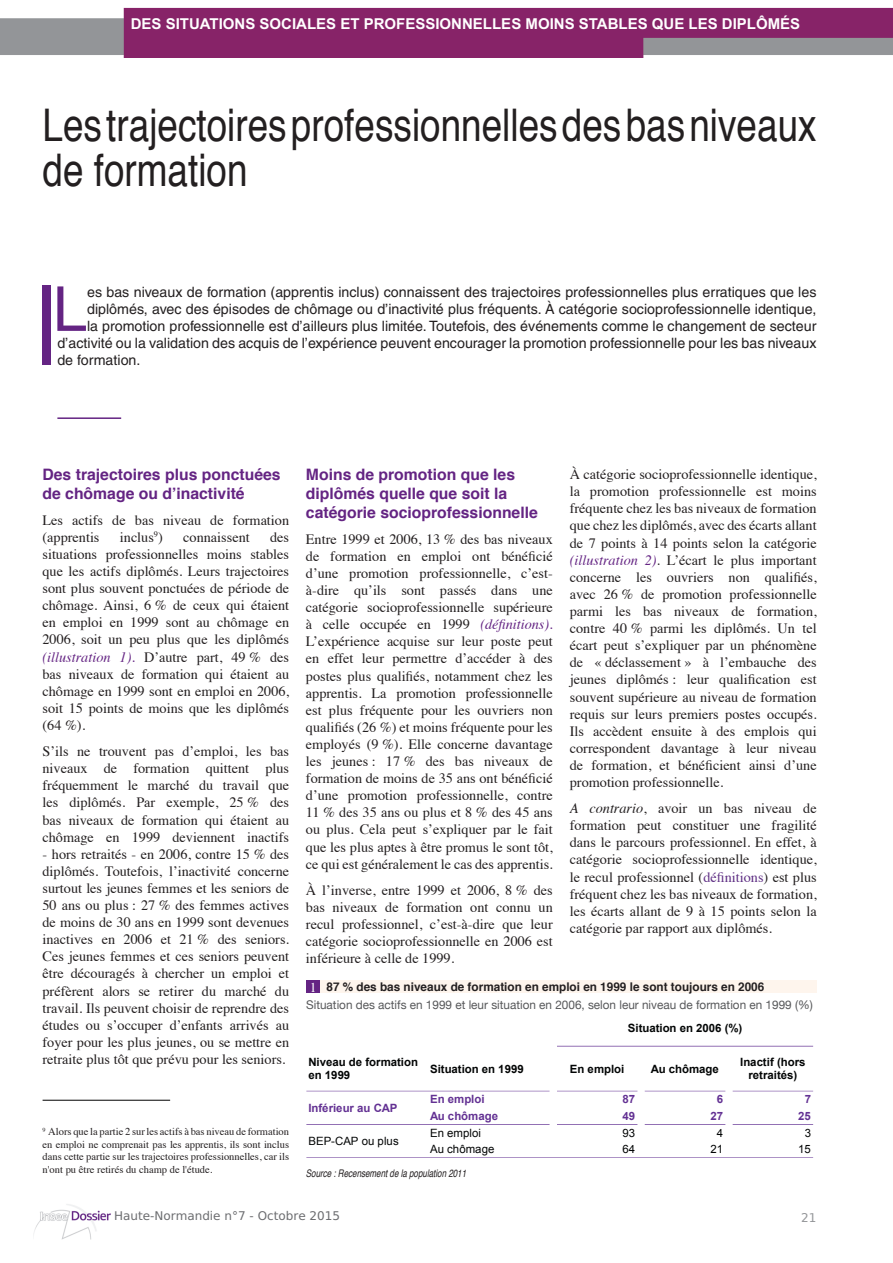
<style>
.page{position:relative;width:893px;height:1263px;background:#fff}
.page>*{position:absolute;margin:0;border:0;box-sizing:border-box;transform-origin:0 0}
.t1{font:61.95px "Helvetica";color:#642483}
.t2{font:condensed 45px/45px "Helvetica";color:#231f20}
.t3{font:700 15.75px/18.9px "Helvetica";color:#642483}
.t4{font:700 15px "Arial";color:#fff}
.t5{font:14.25px/17.1px "Times";color:#231f20;text-align:justify}
.t6{font:14.25px "Helvetica";color:#231f20}
.t7{font:12px "Helvetica Neue";color:#57585a}
.t8{font:700 12px "Helvetica";color:#231f20}
.t9{font:12px "DejaVu Sans";color:#6c6d70}
.t10{font:12px "DejaVu Sans";color:#939598}
.t11{font:700 11.4px/13.2px "Arial";color:#030505}
.t12{font:700 11.4px "Arial";color:#633193}
.t13{font:11.4px "Arial";letter-spacing:.005em;color:#030505}
.t14{font:10.5px/12.6px "Times";color:#231f20;text-align:justify}
.t15{font:italic condensed 10.5px "Helvetica";color:#231f20;scale:.93 1}
.s1{font-style:italic;color:#642483}
.s2{font-style:italic}
.s3{color:#5f2f84}
.s4{font-family:"Times";font-weight:400;font-size:13.5px;color:#fff}
</style>
<div class="page">
<img style="left:0;top:7px;width:893px;height:51px">
<img style="left:33px;top:1204px;width:78px;height:36px">
<div style="left:43px;top:286px;width:8px;height:79px;background:#642483"></div>
<hr style="left:57px;top:417px;width:64px;height:2px;background:#642483">
<div style="left:306px;top:980px;width:510px;height:13px;background:#fef5ed"></div>
<div style="left:306px;top:980px;width:14px;height:13px;background:#642483"></div>
<svg style="left:557px;top:1046px;width:256px;height:1px"></svg>
<svg style="left:306px;top:1091px;width:244px;height:1px"></svg>
<svg style="left:557px;top:1091px;width:80px;height:1px"></svg>
<svg style="left:645px;top:1091px;width:80px;height:1px"></svg>
<svg style="left:733px;top:1091px;width:80px;height:1px"></svg>
<svg style="left:306px;top:1124px;width:244px;height:1px"></svg>
<svg style="left:557px;top:1124px;width:80px;height:1px"></svg>
<svg style="left:645px;top:1124px;width:80px;height:1px"></svg>
<svg style="left:733px;top:1124px;width:80px;height:1px"></svg>
<svg style="left:306px;top:1157px;width:507px;height:1px"></svg>
<hr style="left:43px;top:1100px;width:127px;height:1px;background:#000">
<p class="t4" style="left:131px;top:14px;width:671px">DES SITUATIONS SOCIALES ET PROFESSIONNELLES MOINS STABLES QUE LES DIPLÔMÉS</p>
<p class="t4" style="left:143px;top:14px;width:671px">DE SITUATION SOCIALES ET PROFESSIONNELLES MOIN STABLES QUE LES DIPLÔMÉS</p>
<h2 class="t2" style="left:43px;top:102px;width:776px">Les trajectoires professionnelles des bas niveaux de formation</h2>
<h1 class="t1" style="left:53px;top:273px;width:36px">L</h1>
<p class="t6" style="left:87px;top:283px;width:731px">es bas niveaux de formation (apprentis inclus) connaissent des trajectoires professionnelles plus erratiques que les</p>
<p class="t6" style="left:87px;top:300px;width:731px">diplômés, avec des épisodes de chômage ou d’inactivité plus fréquents. À catégorie socioprofessionnelle identique,</p>
<p class="t6" style="left:87px;top:318px;width:731px">la promotion professionnelle est d’ailleurs plus limitée. Toutefois, des événements comme le changement de secteur</p>
<p class="t6" style="left:57px;top:335px;width:760px">d’activité ou la validation des acquis de l’expérience peuvent encourager la promotion professionnelle pour les bas niveaux</p>
<p class="t6" style="left:57px;top:352px;width:85px">de formation.</p>
<p class="t3" style="left:43px;top:465px;width:240px">Des trajectoires plus ponctuées de chômage ou d’inactivité</p>
<p class="t5" style="left:43px;top:510px;width:248px">Les actifs de bas niveau de formation (apprentis</p>
<p class="t5" style="left:120px;top:527px;width:44px">inclus<sup>9</sup>)</p>
<p class="t5" style="left:183px;top:527px;width:68px">connaissent</p>
<p class="t5" style="left:43px;top:527px;width:248px;text-indent:228px">des situations professionnelles moins stables que les actifs diplômés. Leurs trajectoires sont plus souvent ponctuées de période de chômage. Ainsi, 6 % de ceux qui étaient en emploi en 1999 sont au chômage en 2006, soit un peu plus que les diplômés <span class="s1">(illustration 1).</span> D’autre part, 49 % des bas niveaux de formation qui étaient au chômage en 1999 sont en emploi en 2006, soit 15 points de moins que les diplômés (64 %).</p>
<p class="t5" style="left:43px;top:741px;width:248px">S’ils ne trouvent pas d’emploi, les bas niveaux de formation quittent plus fréquemment le marché du travail que les diplômés. Par exemple, 25 % des bas niveaux de formation qui étaient au chômage en 1999 deviennent inactifs</p>
<p class="t5" style="left:43px;top:844px;width:248px">- hors retraités - en 2006, contre 15 % des diplômés. Toutefois, l’inactivité concerne surtout les jeunes femmes et les seniors de 50 ans ou plus : 27 % des femmes actives de moins de 30 ans en 1999 sont devenues inactives en 2006 et 21 % des seniors.<br>Ces jeunes femmes et ces seniors peuvent être découragés à chercher un emploi et préfèrent alors se retirer du marché du travail. Ils peuvent choisir de reprendre des études ou s’occuper d’enfants arrivés au foyer pour les plus jeunes, ou se mettre en retraite plus tôt que prévu pour les seniors.</p>
<p class="t14" style="left:43px;top:1124px;width:248px"><sup>9</sup> Alors que la partie 2 sur les actifs à bas niveau de formation en emploi ne comprenait pas les apprentis, ils sont inclus dans cette partie sur les trajectoires professionnelles, car ils n'ont pu être retirés du champ de l'étude.</p>
<p class="t3" style="left:306px;top:465px;width:233px">Moins de promotion que les diplômés quelle que soit la catégorie socioprofessionnelle</p>
<p class="t5" style="left:306px;top:529px;width:248px">Entre 1999 et 2006, 13 % des bas niveaux de formation en emploi ont bénéficié d’une promotion professionnelle, c’est&shy;à-dire qu’ils sont passés dans une catégorie socioprofessionnelle supérieure à celle occupée en 1999 <span class="s1">(définitions).<br></span>L’expérience acquise sur leur poste peut en effet leur permettre d’accéder à des postes plus qualifiés, notamment chez les apprentis. La promotion professionnelle est plus fréquente pour les ouvriers non qualifiés (26 %) et moins fréquente pour les employés (9 %). Elle concerne davantage les jeunes : 17 % des bas niveaux de formation de moins de 35 ans ont bénéficié d’une promotion professionnelle, contre 11 % des 35 ans ou plus et 8 % des 45 ans ou plus. Cela peut s’expliquer par le fait que les plus aptes à être promus le sont tôt, ce qui est généralement le cas des apprentis.</p>
<p class="t5" style="left:306px;top:880px;width:248px">À l’inverse, entre 1999 et 2006, 8 % des bas niveaux de formation ont connu un recul professionnel, c’est-à-dire que leur catégorie socioprofessionnelle en 2006 est inférieure à celle de 1999.</p>
<p class="t5" style="left:570px;top:465px;width:248px">À catégorie socioprofessionnelle identique, la promotion professionnelle est moins fréquente chez les bas niveaux de formation que chez les diplômés, avec des écarts allant de 7 points à 14 points selon la catégorie <span class="s1">(illustration 2)</span>. L’écart le plus important concerne les ouvriers non qualifiés, avec 26 % de promotion professionnelle parmi les bas niveaux de formation, contre 40 % parmi les diplômés. Un tel écart peut s’expliquer par un phénomène de « déclassement » à l’embauche des jeunes diplômés : leur qualification est souvent supérieure au niveau de formation requis sur leurs premiers postes occupés.<br>Ils accèdent ensuite à des emplois qui correspondent davantage à leur niveau de formation, et bénéficient ainsi d’une promotion professionnelle.</p>
<p class="t5" style="left:570px;top:798px;width:248px"><span class="s2">A contrario</span>, avoir un bas niveau de formation peut constituer une fragilité dans le parcours professionnel. En effet, à catégorie socioprofessionnelle identique, le recul professionnel (<span class="s3">définitions</span>) est plus fréquent chez les bas niveaux de formation, les écarts allant de 9 à 15 points selon la catégorie par rapport aux diplômés.</p>
<p class="t8" style="left:310px;top:977px;width:456px"><span class="s4">1</span> 87 % des bas niveaux de formation en emploi en 1999 le sont toujours en 2006</p>
<p class="t11" style="left:628px;top:1022px;width:116px">Situation en 2006 (%)</p>
<p class="t11" style="left:430px;top:1063px;width:95px">Situation en 1999</p>
<p class="t11" style="left:570px;top:1063px;width:56px">En emploi</p>
<p class="t11" style="left:651px;top:1063px;width:69px">Au chômage</p>
<p class="t12" style="left:308px;top:1103px;width:90px">Inférieur au CAP</p>
<p class="t7" style="left:306px;top:997px;width:508px">Situation des actifs en 1999 et leur situation en 2006, selon leur niveau de formation en 1999 (%)</p>
<p class="t11" style="left:308px;top:1056px;width:111px">Niveau de formation en 1999</p>
<p class="t11" style="left:740px;top:1056px;width:67px;text-align:center">Inactif (hors retraités)</p>
<p class="t12" style="left:430px;top:1094px;width:56px">En emploi</p>
<p class="t12" style="left:623px;top:1094px;width:14px">87</p>
<p class="t12" style="left:717px;top:1094px;width:8px">6</p>
<p class="t12" style="left:805px;top:1094px;width:8px">7</p>
<p class="t12" style="left:430px;top:1111px;width:69px">Au chômage</p>
<p class="t12" style="left:623px;top:1111px;width:14px">49</p>
<p class="t12" style="left:710px;top:1111px;width:14px">27</p>
<p class="t12" style="left:798px;top:1111px;width:14px">25</p>
<p class="t13" style="left:308px;top:1137px;width:92px">BEP-CAP ou plus</p>
<p class="t13" style="left:430px;top:1128px;width:52px">En emploi</p>
<p class="t13" style="left:623px;top:1128px;width:14px">93</p>
<p class="t13" style="left:717px;top:1128px;width:8px">4</p>
<p class="t13" style="left:805px;top:1128px;width:8px">3</p>
<p class="t13" style="left:430px;top:1145px;width:66px">Au chômage</p>
<p class="t13" style="left:623px;top:1145px;width:14px">64</p>
<p class="t13" style="left:710px;top:1145px;width:14px">21</p>
<p class="t13" style="left:798px;top:1145px;width:14px">15</p>
<p class="t15" style="left:306px;top:1167px;width:176px">Source :Recensementde la population 2011</p>
<p class="t9" style="left:114px;top:1208px;width:228px">Haute-Normandie n°7 - Octobre 2015</p>
<p class="t10" style="left:801px;top:1207px;width:17px">21</p>
<p class="t9" style="left:127px;top:1208px;width:228px">Haute-Normandie n°7 - Octobre 2015</p>
</div>
